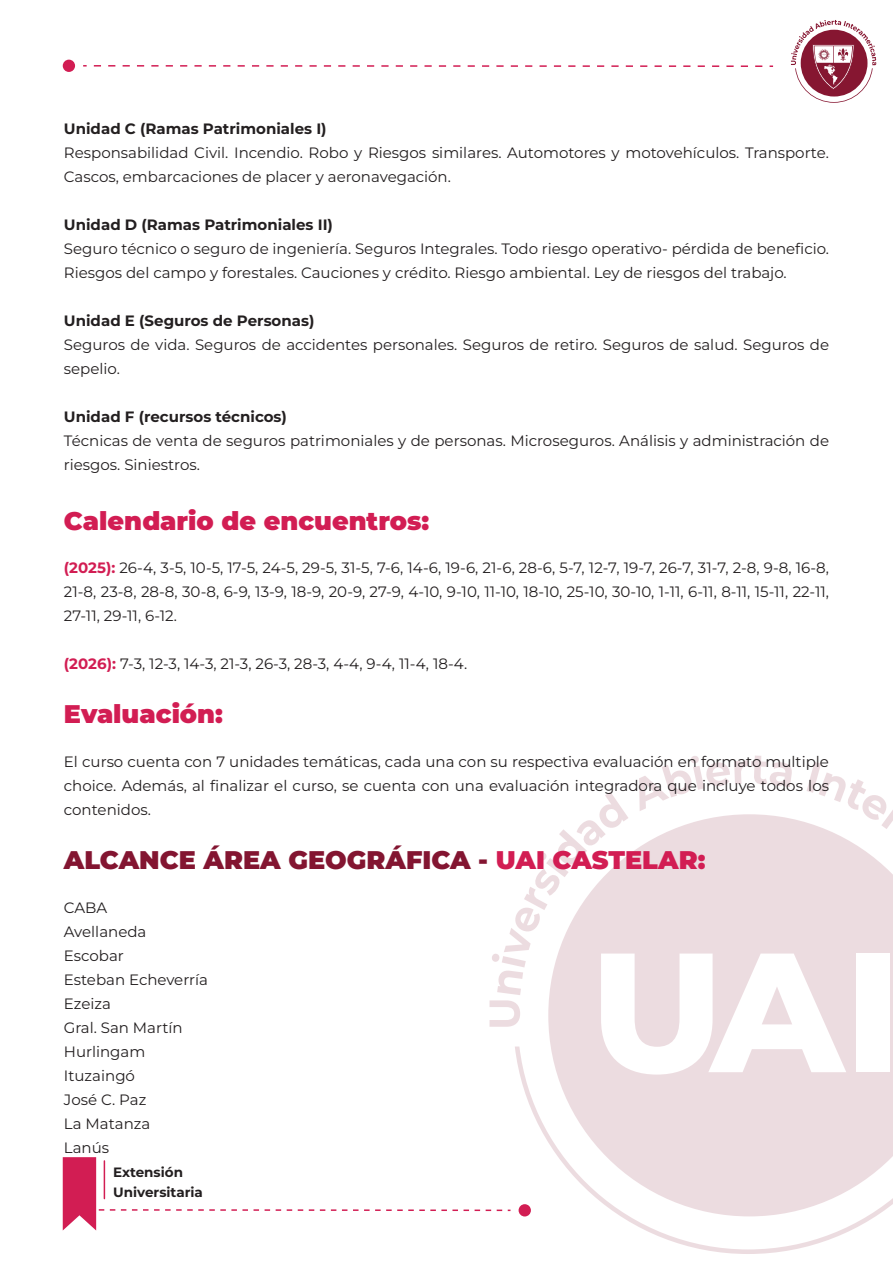
<style>
.page{position:relative;width:893px;height:1263px;background:#fff}
.page>*{position:absolute;margin:0;border:0;box-sizing:border-box;transform-origin:0 0}
.t1{font:900 25.5px "Montserrat";color:#d21d53}
.t2{font:900 25.5px "Montserrat";color:#831531}
.t3{font:15px/24px "Montserrat";color:#231f20}
.t4{font:700 15px "Montserrat";color:#231f20}
.t5{font:700 13.5px/20.9px "Montserrat";color:#231f20}
.s1{font-weight:700;color:#d21d53}
.s2{color:#d21d53}
</style>
<div class="page">
<svg style="left:94px;top:65px;width:679px;height:2px"></svg>
<div style="left:63px;top:60px;width:12px;height:12px;background:#d21d53;border-radius:50%"></div>
<svg style="left:62px;top:755px;width:831px;height:499px"></svg>
<div style="left:519px;top:1204px;width:12px;height:12px;background:#d21d53;border-radius:50%"></div>
<svg style="left:791px;top:20px;width:85px;height:83px"></svg>
<p class="t4" style="left:64px;top:117px;width:264px">Unidad C (Ramas Patrimoniales I)</p>
<p class="t3" style="left:64px;top:140px;width:766px">Responsabilidad Civil. Incendio. Robo y Riesgos similares. Automotores y motovehículos. Transporte.<br>Cascos, embarcaciones de placer y aeronavegación.</p>
<p class="t4" style="left:64px;top:213px;width:271px">Unidad D (Ramas Patrimoniales II)</p>
<p class="t3" style="left:64px;top:236px;width:767px">Seguro técnico o seguro de ingeniería. Seguros Integrales. Todo riesgo operativo- pérdida de beneficio.<br>Riesgos del campo y forestales. Cauciones y crédito. Riesgo ambiental. Ley de riesgos del trabajo.</p>
<p class="t4" style="left:64px;top:309px;width:252px">Unidad E (Seguros de Personas)</p>
<p class="t3" style="left:64px;top:332px;width:767px">Seguros de vida. Seguros de accidentes personales. Seguros de retiro. Seguros de salud. Seguros de sepelio.</p>
<p class="t4" style="left:64px;top:405px;width:225px">Unidad F (recursos técnicos)</p>
<p class="t3" style="left:64px;top:428px;width:767px">Técnicas de venta de seguros patrimoniales y de personas. Microseguros. Análisis y administración de riesgos. Siniestros.</p>
<h1 class="t1" style="left:64px;top:501px;width:367px">Calendario de encuentros:</h1>
<p class="t3" style="left:64px;top:555px;width:767px;text-align:justify"><span class="s1">(2025):</span> 26-4, 3-5, 10-5, 17-5, 24-5, 29-5, 31-5, 7-6, 14-6, 19-6, 21-6, 28-6, 5-7, 12-7, 19-7, 26-7, 31-7, 2-8, 9-8, 16-8, 21-8, 23-8, 28-8, 30-8, 6-9, 13-9, 18-9, 20-9, 27-9, 4-10, 9-10, 11-10, 18-10, 25-10, 30-10, 1-11, 6-11, 8-11, 15-11, 22-11, 27-11, 29-11, 6-12.</p>
<p class="t3" style="left:64px;top:651px;width:405px"><span class="s1">(2026):</span> 7-3, 12-3, 14-3, 21-3, 26-3, 28-3, 4-4, 9-4, 11-4, 18-4.</p>
<h1 class="t1" style="left:64px;top:695px;width:160px">Evaluación:</h1>
<p class="t3" style="left:64px;top:749px;width:767px;text-align:justify">El curso cuenta con 7 unidades temáticas, cada una con su respectiva evaluación en formato multiple choice. Además, al finalizar el curso, se cuenta con una evaluación integradora que incluye todos los contenidos.</p>
<h1 class="t2" style="left:64px;top:841px;width:643px">ALCANCE ÁREA GEOGRÁFICA - <span class="s2">UAI CASTELAR:</span></h1>
<p class="t3" style="left:64px;top:895px;width:146px">CABA<br>Avellaneda<br>Escobar<br>Esteban Echeverría<br>Ezeiza<br>Gral. San Martín<br>Hurlingam<br>Ituzaingó<br>José C. Paz<br>La Matanza<br>Lanús</p>
<p class="t5" style="left:113px;top:1160px;width:91px">Extensión<br>Universitaria</p>
</div>
